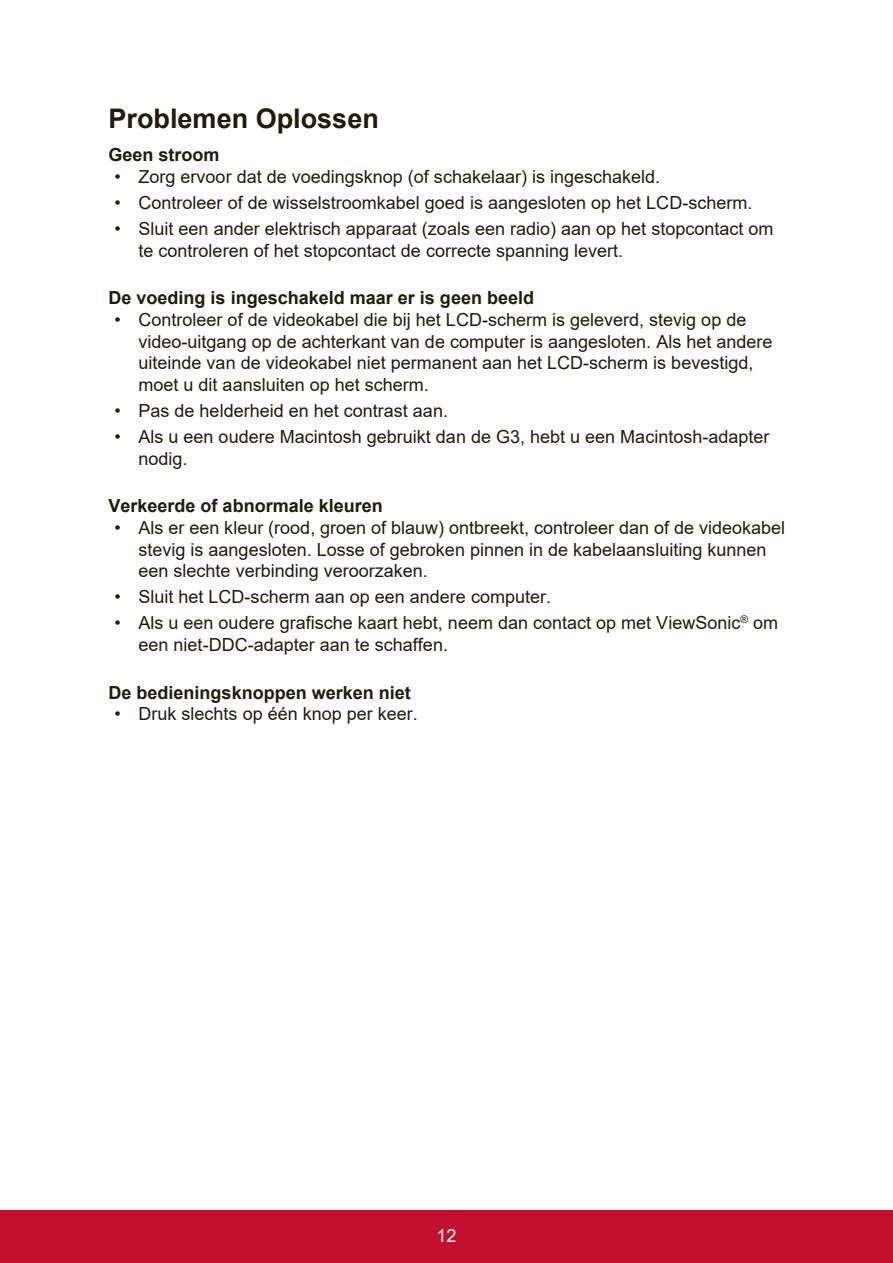
<style>
.page{position:relative;width:893px;height:1263px;background:#fff}
.page>*{position:absolute;margin:0;border:0;box-sizing:border-box;transform-origin:0 0}
.t1{font:700 27px "Arial";color:#251a05}
.t2{font:18px/21.6px "Arial";color:#251a05}
.t3{font:700 18px "Arial";color:#251a05}
.t4{font:18px "Arial";color:#fff}
</style>
<div class="page">
<div style="left:0;top:1210px;width:892px;height:53px;background:#c3102f"></div>
<h1 class="t1" style="left:108px;top:99px;width:272px">Problemen Oplossen</h1>
<p class="t3" style="left:108px;top:142px;width:113px">Geen stroom</p>
<p class="t2" style="left:114px;top:166px;width:547px">• Zorg ervoor dat de voedingsknop (of schakelaar) is ingeschakeld.</p>
<p class="t2" style="left:114px;top:192px;width:639px">• Controleer of de wisselstroomkabel goed is aangesloten op het LCD-scherm.</p>
<p class="t2" style="left:138px;top:218px;width:636px;text-indent:-24px">• Sluit een ander elektrisch apparaat (zoals een radio) aan op het stopcontact om te controleren of het stopcontact de correcte spanning levert.</p>
<p class="t3" style="left:108px;top:285px;width:427px">De voeding is ingeschakeld maar er is geen beeld</p>
<p class="t2" style="left:138px;top:309px;width:635px;text-indent:-24px">• Controleer of de videokabel die bij het LCD-scherm is geleverd, stevig op de video-uitgang op de achterkant van de computer is aangesloten. Als het andere uiteinde van de videokabel niet permanent aan het LCD-scherm is bevestigd, moet u dit aansluiten op het scherm.</p>
<p class="t2" style="left:114px;top:400px;width:335px">• Pas de helderheid en het contrast aan.</p>
<p class="t2" style="left:138px;top:426px;width:632px;text-indent:-24px">• Als u een oudere Macintosh gebruikt dan de G3, hebt u een Macintosh-adapter nodig.</p>
<p class="t3" style="left:108px;top:493px;width:276px">Verkeerde of abnormale kleuren</p>
<p class="t2" style="left:138px;top:517px;width:647px;text-indent:-24px">• Als er een kleur (rood, groen of blauw) ontbreekt, controleer dan of de videokabel stevig is aangesloten. Losse of gebroken pinnen in de kabelaansluiting kunnen een slechte verbinding veroorzaken.</p>
<p class="t2" style="left:114px;top:586px;width:438px">• Sluit het LCD-scherm aan op een andere computer.</p>
<p class="t2" style="left:138px;top:612px;width:641px;text-indent:-24px">• Als u een oudere grafische kaart hebt, neem dan contact op met ViewSonic<sup>®</sup> om een niet-DDC-adapter aan te schaffen.</p>
<p class="t3" style="left:108px;top:680px;width:304px">De bedieningsknoppen werken niet</p>
<p class="t2" style="left:114px;top:703px;width:305px">• Druk slechts op één knop per keer.</p>
<p class="t4" style="left:436px;top:1223px;width:22px">12</p>
</div>
